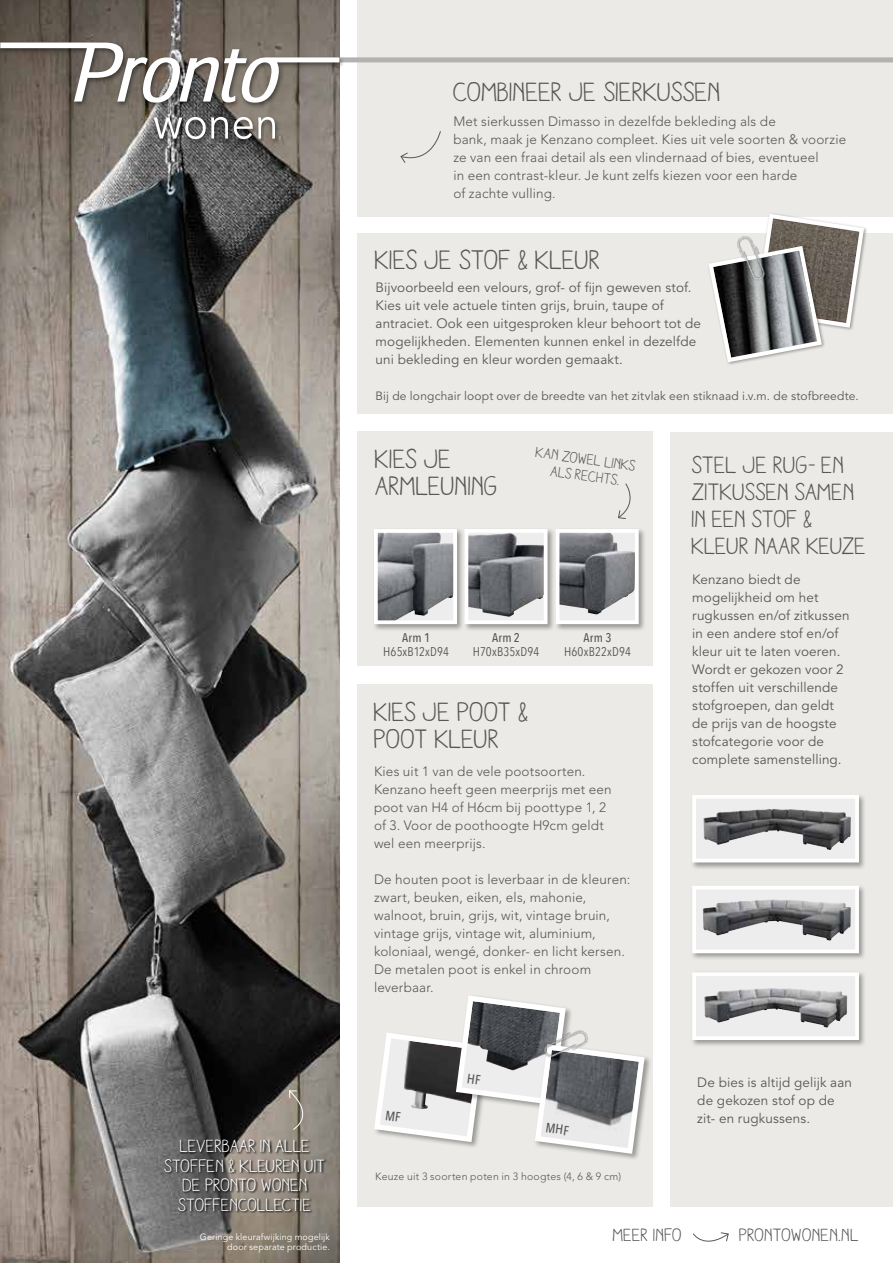
<style>
.page{position:relative;width:893px;height:1263px;background:#fff}
.page>*{position:absolute;margin:0;border:0;box-sizing:border-box;transform-origin:0 0}
.t1{font:27.3px "Aracne";letter-spacing:.005em;color:#575756}
.t2{font:27px/27.3px "Aracne";letter-spacing:.005em;color:#575756}
.t3{font:24px/27px "Aracne";color:#575756}
.t4{font:18px/19.5px "Aracne";color:#fff;text-align:center}
.t5{font:18px "Aracne";letter-spacing:.01em;color:#575756}
.t6{font:15px/16.5px "Aracne";color:#575756;text-align:center}
.t7{font:300 13.5px/18px "Avenir LT Std";letter-spacing:.01em;color:#575756}
.t8{font:13.5px/18px "Avenir LT Std";letter-spacing:.01em;color:#575756}
.t9{font:12.6px "Avenir Next Condensed";letter-spacing:.015em;color:#575756}
.t10{font:500 12.6px "Avenir Next Condensed";letter-spacing:.02em;color:#575756}
.t11{font:12px "Avenir LT Std";letter-spacing:.015em;color:#575756}
.t12{font:300 10.5px "Avenir LT Std";letter-spacing:.025em;color:#575756}
.t13{font:9px/10.5px "Avenir LT Std";letter-spacing:.015em;color:#fff;text-align:right}
</style>
<div class="page">
<div style="left:357px;top:0;width:536px;height:216px;background:#eceae6"></div>
<img style="left:0;top:0;width:339px;height:1263px">
<div style="left:357px;top:234px;width:536px;height:180px;background:#eceae6"></div>
<div style="left:0;top:40px;width:893px;height:106px;background:#000;opacity:.5"></div>
<svg style="left:99px;top:117px;width:129px;height:22px;background:#8a8784"></svg>
<svg style="left:234px;top:117px;width:41px;height:22px"></svg>
<svg style="left:0;top:43px;width:893px;height:60px"></svg>
<svg style="left:288px;top:1090px;width:29px;height:40px"></svg>
<svg style="left:164px;top:1139px;width:163px;height:74px;background:#6d6863"></svg>
<svg style="left:693px;top:1232px;width:36px;height:10px"></svg>
<svg style="left:400px;top:131px;width:41px;height:32px"></svg>
<svg style="left:706px;top:213px;width:160px;height:152px"></svg>
<div style="left:357px;top:431px;width:296px;height:235px;background:#eceae6"></div>
<div style="left:671px;top:432px;width:222px;height:774px;background:#eceae6"></div>
<div style="left:357px;top:684px;width:296px;height:522px;background:#eceae6"></div>
<div style="left:372px;top:527px;width:93px;height:104px;background:#000;opacity:.35"></div>
<img style="left:379px;top:534px;width:73px;height:85px">
<div style="left:374px;top:529px;width:83px;height:95px;border:4px solid #fff"></div>
<div style="left:554px;top:527px;width:92px;height:104px;background:#000;opacity:.35"></div>
<div style="left:558px;top:531px;width:79px;height:91px;background:#ededed"></div>
<img style="left:561px;top:534px;width:73px;height:80px">
<div style="left:556px;top:529px;width:83px;height:95px;border:4px solid #fff"></div>
<div style="left:463px;top:527px;width:92px;height:104px;background:#000;opacity:.35"></div>
<div style="left:466px;top:531px;width:80px;height:91px;background:#ededed"></div>
<img style="left:470px;top:534px;width:73px;height:83px">
<div style="left:465px;top:529px;width:83px;height:95px;border:4px solid #fff"></div>
<div style="left:533px;top:1043px;width:119px;height:118px;background:#000;opacity:.35"></div>
<svg style="left:618px;top:483px;width:13px;height:36px"></svg>
<div style="left:690px;top:793px;width:176px;height:77px;background:#000;opacity:.35"></div>
<div style="left:694px;top:797px;width:163px;height:63px;background:#ededed"></div>
<img style="left:703px;top:809px;width:148px;height:41px">
<div style="left:692px;top:795px;width:167px;height:67px;border:4px solid #fff"></div>
<div style="left:690px;top:884px;width:176px;height:76px;background:#000;opacity:.35"></div>
<div style="left:694px;top:887px;width:163px;height:64px;background:#ededed"></div>
<img style="left:703px;top:899px;width:148px;height:42px">
<div style="left:692px;top:886px;width:167px;height:67px;border:4px solid #fff"></div>
<div style="left:690px;top:971px;width:176px;height:76px;background:#000;opacity:.35"></div>
<div style="left:694px;top:974px;width:163px;height:64px;background:#ededed"></div>
<img style="left:704px;top:988px;width:144px;height:39px">
<div style="left:692px;top:972px;width:167px;height:68px;border:4px solid #fff"></div>
<img style="left:729px;top:230px;width:41px;height:55px">
<svg style="left:374px;top:996px;width:274px;height:161px"></svg>
<h3 class="t4" style="left:165px;top:1136px;width:163px">LEVERBAAR IN ALLE<br>STOFFEN &amp; KLEUREN UIT<br>DE PRONTO WONEN<br>STOFFENCOLLECTIE</h3>
<p class="t13" style="left:200px;top:1231px;width:132px">Geringe kleurafwijking mogelijk door separate productie.</p>
<h2 class="t2" style="left:453px;top:77px;width:269px">COMBINEER JE SIERKUSSEN</h2>
<p class="t7" style="left:453px;top:112px;width:394px">Met sierkussen Dimasso in dezelfde bekleding als de<br>bank, maak je Kenzano compleet. Kies uit vele soorten &amp; voorzie ze van een fraai detail als een vlindernaad of bies, eventueel<br>in een contrast-kleur. Je kunt zelfs kiezen voor een harde<br>of zachte vulling.</p>
<h1 class="t1" style="left:375px;top:244px;width:227px">KIES JE STOF &amp; KLEUR</h1>
<p class="t8" style="left:375px;top:278px;width:327px">Bijvoorbeeld een velours, grof- of fijn geweven stof.<br>Kies uit vele actuele tinten grijs, bruin, taupe of antraciet. Ook een uitgesproken kleur behoort tot de mogelijkheden. Elementen kunnen enkel in dezelfde uni bekleding en kleur worden gemaakt.</p>
<p class="t11" style="left:375px;top:389px;width:485px">Bij de longchair loopt over de breedte van het zitvlak een stiknaad i.v.m. de stofbreedte.</p>
<h2 class="t2" style="left:375px;top:445px;width:125px">KIES JE<br>ARMLEUNING</h2>
<p class="t6" style="left:537px;top:444px;width:102px;rotate:8deg">KAN ZOWEL LINKS<br>ALS RECHTS.</p>
<p class="t10" style="left:402px;top:630px;width:29px">Arm 1</p>
<p class="t9" style="left:383px;top:640px;width:67px">H65xB12xD94</p>
<p class="t10" style="left:492px;top:630px;width:29px">Arm 2</p>
<p class="t9" style="left:473px;top:640px;width:68px">H70xB35xD94</p>
<h2 class="t2" style="left:374px;top:698px;width:156px">KIES JE POOT &amp;<br>POOT KLEUR</h2>
<p class="t10" style="left:584px;top:630px;width:29px">Arm 3</p>
<p class="t9" style="left:564px;top:640px;width:68px">H60xB22xD94</p>
<p class="t7" style="left:374px;top:762px;width:239px">Kies uit 1 van de vele pootsoorten.<br>Kenzano heeft geen meerprijs met een poot van H4 of H6cm bij poottype 1, 2 of 3. Voor de poothoogte H9cm geldt wel een meerprijs.</p>
<p class="t7" style="left:374px;top:870px;width:258px">De houten poot is leverbaar in de kleuren: zwart, beuken, eiken, els, mahonie, walnoot, bruin, grijs, wit, vintage bruin, vintage grijs, vintage wit, aluminium, koloniaal, wengé, donker- en licht kersen.<br>De metalen poot is enkel in chroom leverbaar.</p>
<p class="t12" style="left:375px;top:1170px;width:247px">Keuze uit 3 soorten poten in 3 hoogtes (4, 6 &amp; 9 cm)</p>
<h3 class="t3" style="left:692px;top:450px;width:176px">STEL JE RUG- EN<br>ZITKUSSEN SAMEN<br>IN EEN STOF &amp;<br>KLEUR NAAR KEUZE</h3>
<p class="t8" style="left:692px;top:571px;width:159px">Kenzano biedt de mogelijkheid om het rugkussen en/of zitkussen in een andere stof en/of kleur uit te laten voeren.<br>Wordt er gekozen voor 2 stoffen uit verschillende stofgroepen, dan geldt de prijs van de hoogste stofcategorie voor de complete samenstelling.</p>
<p class="t8" style="left:697px;top:1074px;width:156px">De bies is altijd gelijk aan de gekozen stof op de zit- en rugkussens.</p>
<h3 class="t5" style="left:613px;top:1225px;width:71px">MEER INFO</h3>
<h3 class="t5" style="left:739px;top:1225px;width:121px">PRONTOWONEN.NL</h3>
</div>
